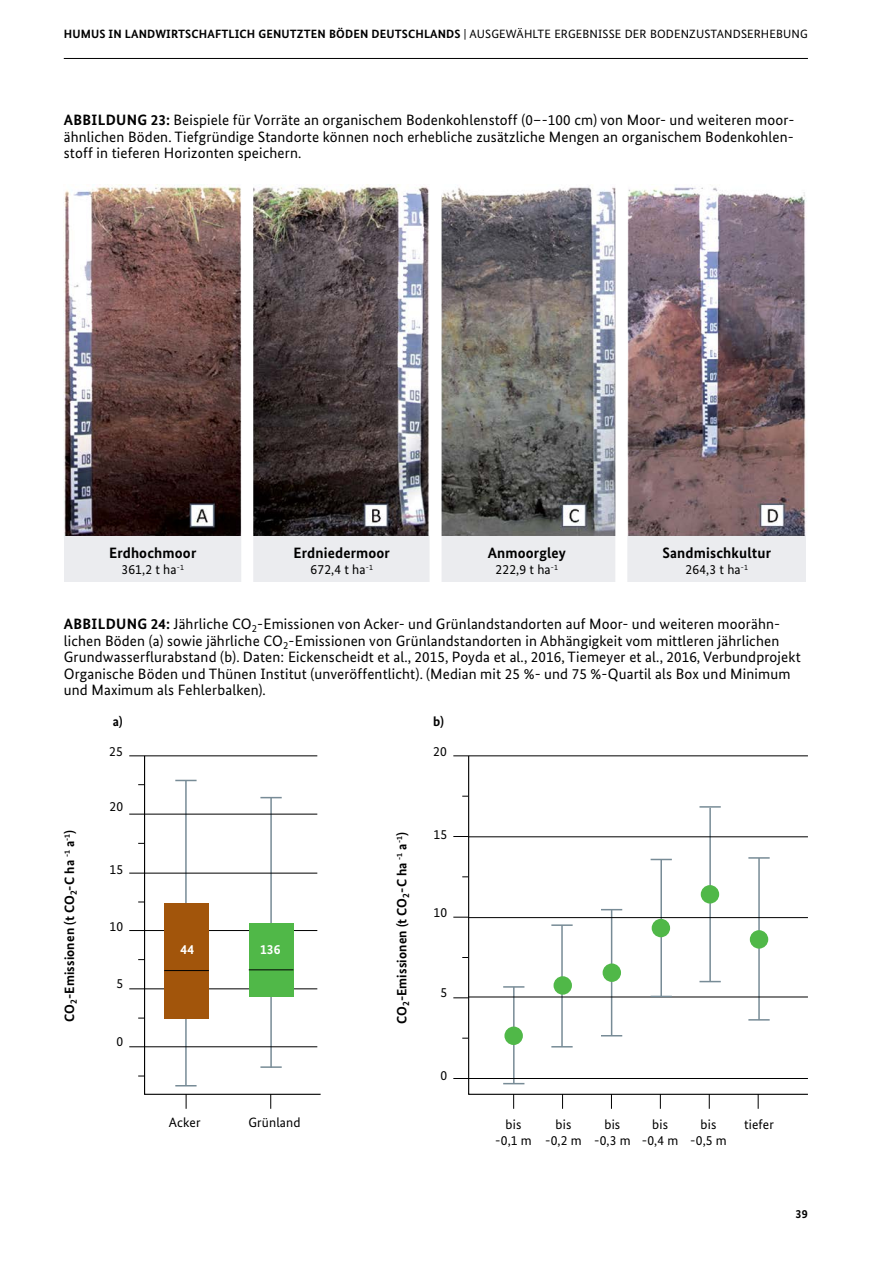
<style>
.page{position:relative;width:893px;height:1263px;background:#fff}
.page>*{position:absolute;margin:0;border:0;box-sizing:border-box;transform-origin:0 0}
.t1{font:15px/16.5px "Bundes Sans";letter-spacing:.01em;color:#000;text-align:justify}
.t2{font:700 15px "Bundes Sans";letter-spacing:.01em;color:#000}
.t3{font:13.5px/16.5px "Bundes Sans";letter-spacing:.01em;color:#000;text-align:center}
.t4{font:700 13.5px "Bundes Sans";letter-spacing:.01em;color:#000}
.t5{font:700 13.5px "Bundes Sans";color:#fff}
.t6{font:700 12px "Bundes Sans";letter-spacing:.01em;color:#000}
.s1{font-weight:400}
.s2{font-weight:700}
</style>
<div class="page">
<hr style="left:64px;top:58px;width:744px;height:1px;background:#000">
<img style="left:64px;top:185px;width:742px;height:353px">
<div style="left:64px;top:536px;width:741px;height:46px;background:#ebecef"></div>
<div style="left:241px;top:170px;width:12px;height:420px;background:#fff"></div>
<div style="left:430px;top:170px;width:12px;height:420px;background:#fff"></div>
<div style="left:615px;top:170px;width:12px;height:420px;background:#fff"></div>
<svg style="left:129px;top:755px;width:14px;height:1px"></svg>
<svg style="left:129px;top:814px;width:14px;height:1px"></svg>
<svg style="left:129px;top:873px;width:14px;height:1px"></svg>
<svg style="left:186px;top:1095px;width:1px;height:14px"></svg>
<svg style="left:270px;top:1095px;width:1px;height:14px"></svg>
<svg style="left:129px;top:930px;width:14px;height:1px"></svg>
<svg style="left:129px;top:988px;width:14px;height:1px"></svg>
<svg style="left:129px;top:1046px;width:14px;height:1px"></svg>
<svg style="left:143px;top:755px;width:178px;height:340px"></svg>
<hr style="left:164px;top:970px;width:45px;height:1px;background:#000">
<hr style="left:249px;top:969px;width:44px;height:1px;background:#000">
<svg style="left:175px;top:780px;width:22px;height:1px"></svg>
<svg style="left:260px;top:797px;width:22px;height:1px"></svg>
<hr style="left:260px;top:1066px;width:22px;height:2px;background:#778b96">
<svg style="left:175px;top:1085px;width:22px;height:1px"></svg>
<svg style="left:453px;top:755px;width:14px;height:1px"></svg>
<svg style="left:453px;top:836px;width:14px;height:1px"></svg>
<svg style="left:453px;top:917px;width:14px;height:1px"></svg>
<svg style="left:453px;top:997px;width:14px;height:1px"></svg>
<svg style="left:453px;top:1078px;width:14px;height:1px"></svg>
<svg style="left:513px;top:1095px;width:1px;height:14px"></svg>
<svg style="left:562px;top:1095px;width:1px;height:14px"></svg>
<svg style="left:611px;top:1095px;width:1px;height:14px"></svg>
<svg style="left:660px;top:1095px;width:1px;height:14px"></svg>
<svg style="left:709px;top:1095px;width:1px;height:14px"></svg>
<svg style="left:758px;top:1095px;width:1px;height:14px"></svg>
<svg style="left:467px;top:755px;width:341px;height:340px"></svg>
<hr style="left:503px;top:986px;width:21px;height:2px;background:#778b96">
<hr style="left:551px;top:924px;width:22px;height:2px;background:#778b96">
<svg style="left:601px;top:909px;width:21px;height:1px"></svg>
<svg style="left:651px;top:859px;width:21px;height:1px"></svg>
<hr style="left:699px;top:806px;width:22px;height:2px;background:#778b96">
<hr style="left:748px;top:857px;width:22px;height:2px;background:#778b96">
<svg style="left:503px;top:1083px;width:21px;height:1px"></svg>
<svg style="left:551px;top:1046px;width:22px;height:1px"></svg>
<svg style="left:601px;top:1035px;width:21px;height:1px"></svg>
<svg style="left:651px;top:996px;width:21px;height:1px"></svg>
<svg style="left:699px;top:981px;width:22px;height:1px"></svg>
<svg style="left:748px;top:1019px;width:22px;height:1px"></svg>
<div style="left:504px;top:1026px;width:19px;height:19px;background:#50b848;border-radius:50%"></div>
<div style="left:553px;top:976px;width:19px;height:19px;background:#50b848;border-radius:50%"></div>
<div style="left:603px;top:963px;width:18px;height:19px;background:#50b848;border-radius:50%"></div>
<div style="left:652px;top:919px;width:18px;height:18px;background:#50b848;border-radius:50%"></div>
<div style="left:701px;top:885px;width:18px;height:18px;background:#50b848;border-radius:50%"></div>
<div style="left:750px;top:930px;width:18px;height:18px;background:#50b848;border-radius:50%"></div>
<p class="t6" style="left:64px;top:26px;width:745px">HUMUS IN LANDWIRTSCHAFTLICH GENUTZTEN BÖDEN DEUTSCHLANDS <span class="s1">| AUSGEWÄHLTE ERGEBNISSE DER BODENZUSTANDSERHEBUNG</span></p>
<p class="t1" style="left:64px;top:112px;width:732px"><span class="s2">ABBILDUNG 23:</span> Beispiele für Vorräte an organischem Bodenkohlenstoff (0–-100 cm) von Moor- und weiteren moor&shy;ähnlichen Böden. Tiefgründige Standorte können noch erhebliche zusätzliche Mengen an organischem Bodenkohlen&shy;stoff in tieferen Horizonten speichern.</p>
<p class="t2" style="left:109px;top:543px;width:89px">Erdhochmoor</p>
<p class="t3" style="left:122px;top:561px;width:64px">361,2 t ha<sup>-1</sup></p>
<p class="t2" style="left:294px;top:543px;width:98px">Erdniedermoor</p>
<p class="t3" style="left:311px;top:561px;width:64px">672,4 t ha<sup>-1</sup></p>
<p class="t2" style="left:488px;top:543px;width:80px">Anmoorgley</p>
<p class="t3" style="left:496px;top:561px;width:64px">222,9 t ha<sup>-1</sup></p>
<p class="t2" style="left:662px;top:543px;width:110px">Sandmischkultur</p>
<p class="t3" style="left:686px;top:561px;width:64px">264,3 t ha<sup>-1</sup></p>
<p class="t1" style="left:64px;top:616px;width:738px;text-align:left"><span class="s2">ABBILDUNG 24:</span> Jährliche CO<sub>2</sub>-Emissionen von Acker- und Grünlandstandorten auf Moor- und weiteren moorähn&shy;lichen Böden (a) sowie jährliche CO<sub>2</sub>-Emissionen von Grünlandstandorten in Abhängigkeit vom mittleren jährlichen Grundwasserflurabstand (b). Daten: Eickenscheidt et al., 2015, Poyda et al., 2016, Tiemeyer et al., 2016, Verbundprojekt Organische Böden und Thünen Institut (unveröffentlicht). (Median mit 25 %- und 75 %-Quartil als Box und Minimum und Maximum als Fehlerbalken).</p>
<p class="t4" style="left:61px;top:1022px;width:194px;rotate:-90deg">CO<sub>2</sub>-Emissionen (t CO<sub>2</sub>-C ha <sup>-1</sup> a<sup>-1</sup>)</p>
<p class="t4" style="left:113px;top:713px;width:11px">a)</p>
<p class="t3" style="left:109px;top:743px;width:15px">25</p>
<p class="t3" style="left:109px;top:798px;width:15px">20</p>
<p class="t3" style="left:109px;top:861px;width:15px">15</p>
<p class="t3" style="left:109px;top:918px;width:15px">10</p>
<p class="t3" style="left:116px;top:975px;width:8px">5</p>
<p class="t3" style="left:116px;top:1032px;width:8px">0</p>
<p class="t5" style="left:181px;top:941px;width:15px">44</p>
<p class="t5" style="left:260px;top:941px;width:22px">136</p>
<p class="t3" style="left:169px;top:1114px;width:33px">Acker</p>
<p class="t3" style="left:248px;top:1114px;width:54px">Grünland</p>
<p class="t4" style="left:433px;top:713px;width:12px">b)</p>
<p class="t3" style="left:433px;top:743px;width:15px">20</p>
<p class="t4" style="left:394px;top:1024px;width:194px;rotate:-90deg">CO<sub>2</sub>-Emissionen (t CO<sub>2</sub>-C ha <sup>-1</sup> a<sup>-1</sup>)</p>
<p class="t3" style="left:434px;top:825px;width:15px">15</p>
<p class="t3" style="left:434px;top:903px;width:15px">10</p>
<p class="t3" style="left:440px;top:984px;width:8px">5</p>
<p class="t3" style="left:440px;top:1067px;width:8px">0</p>
<p class="t3" style="left:495px;top:1116px;width:38px">bis -0,1 m</p>
<p class="t3" style="left:545px;top:1116px;width:38px">bis -0,2 m</p>
<p class="t3" style="left:594px;top:1116px;width:38px">bis -0,3 m</p>
<p class="t3" style="left:642px;top:1116px;width:38px">bis -0,4 m</p>
<p class="t3" style="left:690px;top:1116px;width:38px">bis -0,5 m</p>
<p class="t3" style="left:744px;top:1116px;width:31px">tiefer</p>
<p class="t6" style="left:795px;top:1207px;width:14px">39</p>
</div>
